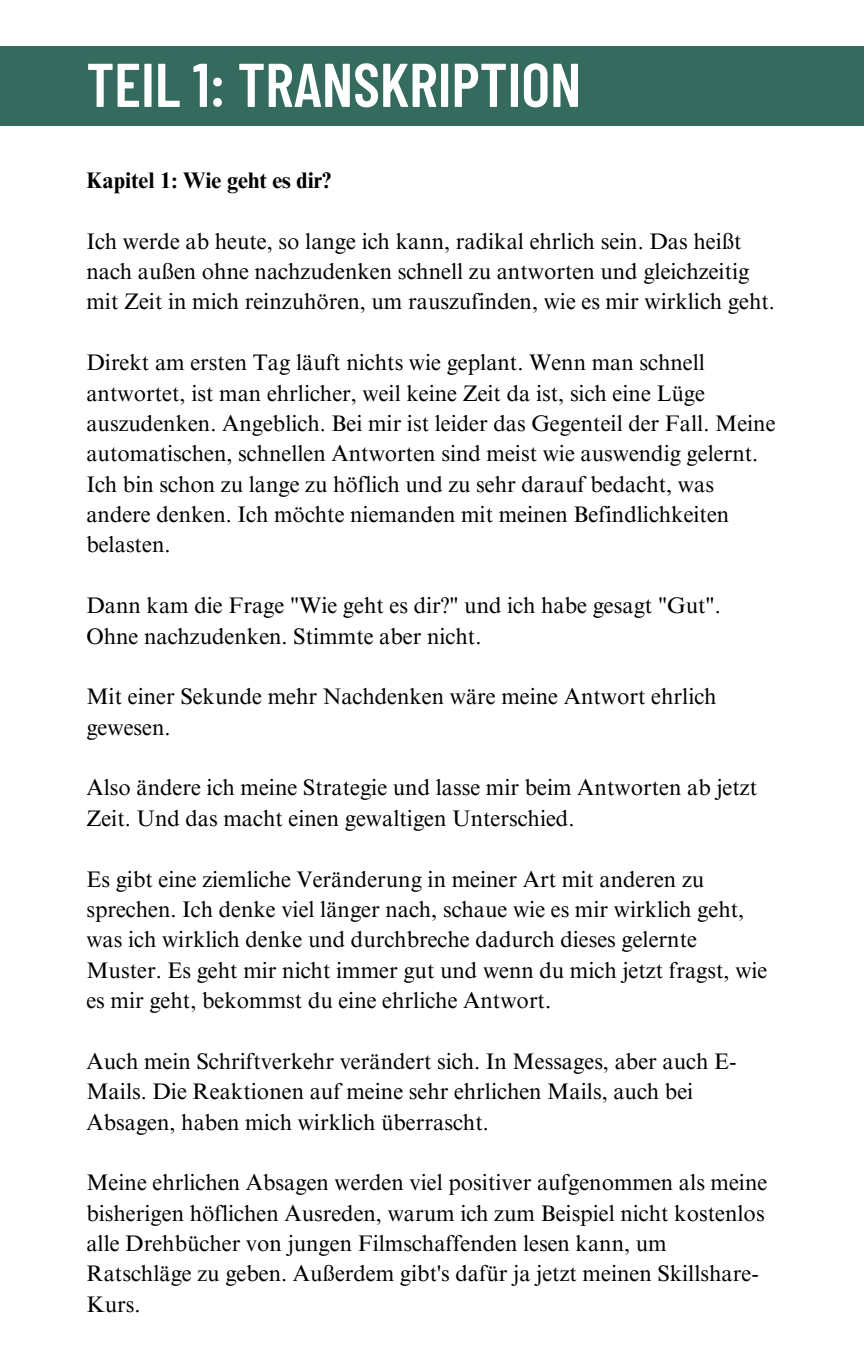
<style>
.page{position:relative;width:864px;height:1350px;background:#fff}
.page>*{position:absolute;margin:0;border:0;box-sizing:border-box;transform-origin:0 0}
.t1{font:600 61.65px "Barlow Condensed";color:#fff}
.t2{font:22.5px/30.4px "Times NRMT Pro";color:#000}
.t3{font:700 22.5px "Times NRMT Pro";color:#000}
</style>
<div class="page">
<div style="left:0;top:47px;width:864px;height:79px;background:#346b5e"></div>
<h1 class="t1" style="left:86px;top:45px;width:496px">TEIL 1: TRANSKRIPTION</h1>
<h2 class="t3" style="left:86px;top:172px;width:246px">Kapitel 1: Wie geht es dir?</h2>
<p class="t2" style="left:86px;top:229px;width:690px">Ich werde ab heute, so lange ich kann, radikal ehrlich sein. Das heißt nach außen ohne nachzudenken schnell zu antworten und gleichzeitig mit Zeit in mich reinzuhören, um rauszufinden, wie es mir wirklich geht.</p>
<p class="t2" style="left:86px;top:350px;width:691px">Direkt am ersten Tag läuft nichts wie geplant. Wenn man schnell antwortet, ist man ehrlicher, weil keine Zeit da ist, sich eine Lüge auszudenken. Angeblich. Bei mir ist leider das Gegenteil der Fall. Meine automatischen, schnellen Antworten sind meist wie auswendig gelernt.<br>Ich bin schon zu lange zu höflich und zu sehr darauf bedacht, was andere denken. Ich möchte niemanden mit meinen Befindlichkeiten belasten.</p>
<p class="t2" style="left:86px;top:593px;width:636px">Dann kam die Frage "Wie geht es dir?" und ich habe gesagt "Gut".<br>Ohne nachzudenken. Stimmte aber nicht.</p>
<p class="t2" style="left:86px;top:684px;width:632px">Mit einer Sekunde mehr Nachdenken wäre meine Antwort ehrlich gewesen.</p>
<p class="t2" style="left:86px;top:775px;width:672px">Also ändere ich meine Strategie und lasse mir beim Antworten ab jetzt<br>Zeit. Und das macht einen gewaltigen Unterschied.</p>
<p class="t2" style="left:86px;top:866px;width:683px">Es gibt eine ziemliche Veränderung in meiner Art mit anderen zu sprechen. Ich denke viel länger nach, schaue wie es mir wirklich geht, was ich wirklich denke und durchbreche dadurch dieses gelernte Muster. Es geht mir nicht immer gut und wenn du mich jetzt fragst, wie es mir geht, bekommst du eine ehrliche Antwort.</p>
<p class="t2" style="left:86px;top:1049px;width:652px">Auch mein Schriftverkehr verändert sich. In Messages, aber auch E-<br>Mails. Die Reaktionen auf meine sehr ehrlichen Mails, auch bei<br>Absagen, haben mich wirklich überrascht.</p>
<p class="t2" style="left:86px;top:1170px;width:682px">Meine ehrlichen Absagen werden viel positiver aufgenommen als meine bisherigen höflichen Ausreden, warum ich zum Beispiel nicht kostenlos alle Drehbücher von jungen Filmschaffenden lesen kann, um Ratschläge zu geben. Außerdem gibt's dafür ja jetzt meinen Skillshare-Kurs.</p>
</div>
